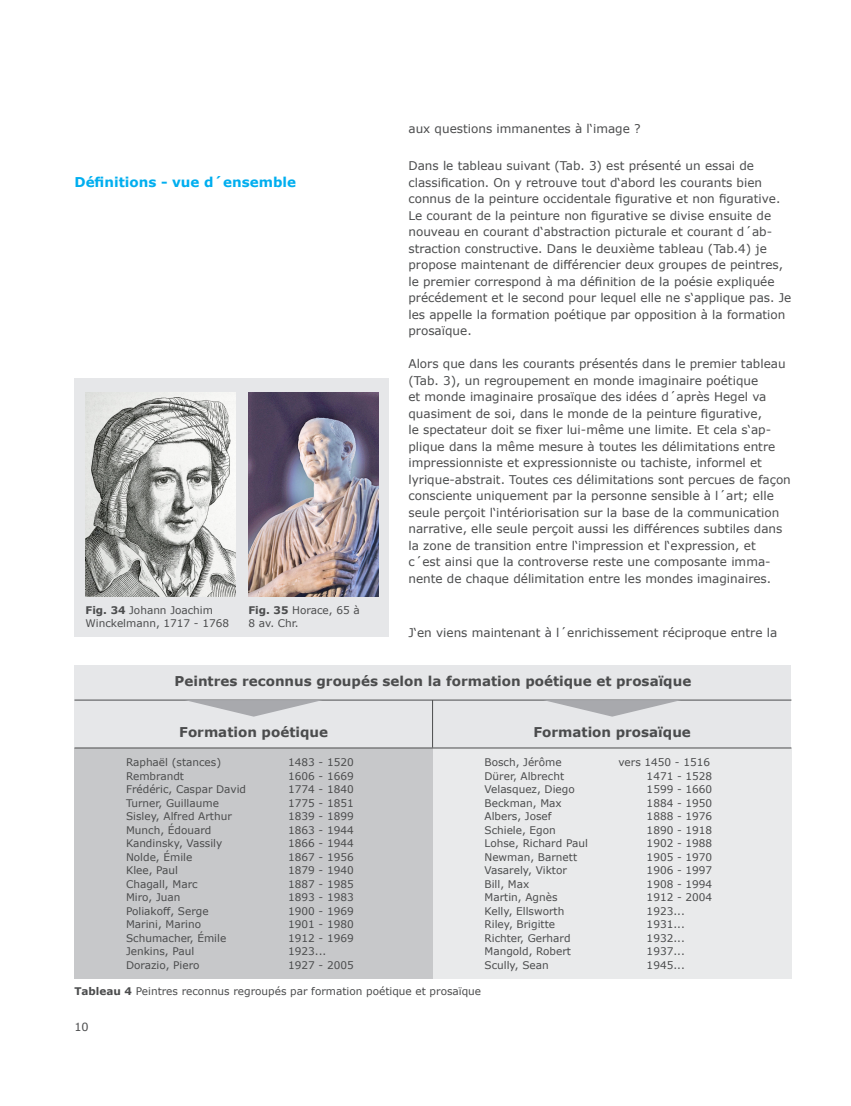
<style>
.page{position:relative;width:851px;height:1106px;background:#fff}
.page>*{position:absolute;margin:0;border:0;box-sizing:border-box;transform-origin:0 0}
.t1{font:700 13.5px "Verdana";color:#4b4c4d}
.t2{font:700 13.5px "Verdana";color:#00aeef}
.t3{font:12px/16.5px "Verdana";color:#4b4c4d}
.t4{font:11.25px "Verdana";color:#4b4c4d}
.t5{font:10.5px/12.6px "Verdana";color:#4b4c4d}
.s1{font-weight:700}
</style>
<div class="page">
<div style="left:74px;top:665px;width:717px;height:307px;background:#e6e7e9"></div>
<div style="left:74px;top:748px;width:359px;height:230px;background:#c7c8ca"></div>
<div style="left:433px;top:748px;width:358px;height:230px;background:#e9eaeb"></div>
<hr style="left:74px;top:699px;width:717px;height:1px;background:#4b4c4d">
<svg style="left:185px;top:700px;width:137px;height:16px"></svg>
<svg style="left:543px;top:700px;width:138px;height:16px"></svg>
<hr style="left:432px;top:700px;width:1px;height:47px;background:#4b4c4d">
<hr style="left:74px;top:747px;width:717px;height:1px;background:#4b4c4d">
<div style="left:74px;top:378px;width:315px;height:259px;background:#e6e7e9"></div>
<img style="left:248px;top:392px;width:130px;height:204px">
<img style="left:85px;top:392px;width:151px;height:204px">
<p class="t2" style="left:74px;top:172px;width:223px">Définitions - vue d´ensemble</p>
<p class="t5" style="left:85px;top:604px;width:145px"><span class="s1">Fig. 34</span> Johann Joachim<br>Winckelmann, 1717 - 1768</p>
<p class="t5" style="left:248px;top:604px;width:113px"><span class="s1">Fig. 35</span> Horace, 65 à<br>8 av. Chr.</p>
<p class="t3" style="left:408px;top:120px;width:234px">aux questions immanentes à l‘image ?</p>
<p class="t3" style="left:408px;top:157px;width:384px">Dans le tableau suivant (Tab. 3) est présenté un essai de classification. On y retrouve tout d‘abord les courants bien connus de la peinture occidentale figurative et non figurative.<br>Le courant de la peinture non figurative se divise ensuite de nouveau en courant d‘abstraction picturale et courant d´ab&shy;straction constructive. Dans le deuxième tableau (Tab.4) je propose maintenant de différencier deux groupes de peintres, le premier correspond à ma définition de la poésie expliquée précédement et le second pour lequel elle ne s‘applique pas. Je les appelle la formation poétique par opposition à la formation prosaïque.</p>
<p class="t3" style="left:408px;top:355px;width:384px">Alors que dans les courants présentés dans le premier tableau (Tab. 3), un regroupement en monde imaginaire poétique<br>et monde imaginaire prosaïque des idées d´après Hegel va quasiment de soi, dans le monde de la peinture figurative,<br>le spectateur doit se fixer lui-même une limite. Et cela s‘ap&shy;plique dans la même mesure à toutes les délimitations entre impressionniste et expressionniste ou tachiste, informel et lyrique-abstrait. Toutes ces délimitations sont percues de façon consciente uniquement par la personne sensible à l´art; elle seule perçoit l‘intériorisation sur la base de la communication narrative, elle seule perçoit aussi les différences subtiles dans la zone de transition entre l‘impression et l‘expression, et<br>c´est ainsi que la controverse reste une composante imma&shy;nente de chaque délimitation entre les mondes imaginaires.</p>
<p class="t3" style="left:408px;top:624px;width:370px">J‘en viens maintenant à l´enrichissement réciproque entre la</p>
<p class="t1" style="left:174px;top:671px;width:518px">Peintres reconnus groupés selon la formation poétique et prosaïque</p>
<p class="t1" style="left:179px;top:722px;width:150px">Formation poétique</p>
<p class="t5" style="left:126px;top:756px;width:97px">Raphaël (stances)</p>
<p class="t5" style="left:288px;top:756px;width:67px">1483 - 1520</p>
<p class="t5" style="left:126px;top:769px;width:59px">Rembrandt</p>
<p class="t5" style="left:288px;top:769px;width:67px">1606 - 1669</p>
<p class="t5" style="left:126px;top:783px;width:121px">Frédéric, Caspar David</p>
<p class="t5" style="left:288px;top:783px;width:67px">1774 - 1840</p>
<p class="t5" style="left:126px;top:796px;width:94px">Turner, Guillaume</p>
<p class="t5" style="left:288px;top:796px;width:67px">1775 - 1851</p>
<p class="t5" style="left:126px;top:810px;width:107px">Sisley, Alfred Arthur</p>
<p class="t5" style="left:288px;top:810px;width:67px">1839 - 1899</p>
<p class="t5" style="left:126px;top:823px;width:87px">Munch, Édouard</p>
<p class="t5" style="left:288px;top:823px;width:67px">1863 - 1944</p>
<p class="t5" style="left:126px;top:837px;width:98px">Kandinsky, Vassily</p>
<p class="t5" style="left:288px;top:837px;width:67px">1866 - 1944</p>
<p class="t5" style="left:126px;top:850px;width:68px">Nolde, Émile</p>
<p class="t5" style="left:288px;top:850px;width:67px">1867 - 1956</p>
<p class="t5" style="left:126px;top:864px;width:54px">Klee, Paul</p>
<p class="t5" style="left:288px;top:864px;width:67px">1879 - 1940</p>
<p class="t5" style="left:126px;top:877px;width:73px">Chagall, Marc</p>
<p class="t5" style="left:288px;top:877px;width:67px">1887 - 1985</p>
<p class="t5" style="left:126px;top:891px;width:56px">Miro, Juan</p>
<p class="t5" style="left:288px;top:891px;width:67px">1893 - 1983</p>
<p class="t5" style="left:126px;top:904px;width:84px">Poliakoff, Serge</p>
<p class="t5" style="left:288px;top:904px;width:67px">1900 - 1969</p>
<p class="t5" style="left:126px;top:918px;width:77px">Marini, Marino</p>
<p class="t5" style="left:288px;top:918px;width:67px">1901 - 1980</p>
<p class="t5" style="left:126px;top:931px;width:102px">Schumacher, Émile</p>
<p class="t5" style="left:288px;top:931px;width:67px">1912 - 1969</p>
<p class="t5" style="left:126px;top:945px;width:70px">Jenkins, Paul</p>
<p class="t5" style="left:288px;top:945px;width:40px">1923...</p>
<p class="t5" style="left:126px;top:958px;width:75px">Dorazio, Piero</p>
<p class="t5" style="left:288px;top:958px;width:67px">1927 - 2005</p>
<p class="t1" style="left:533px;top:722px;width:159px">Formation prosaïque</p>
<p class="t5" style="left:484px;top:756px;width:79px">Bosch, Jérôme</p>
<p class="t5" style="left:618px;top:756px;width:93px">vers 1450 - 1516</p>
<p class="t5" style="left:484px;top:769px;width:81px">Dürer, Albrecht</p>
<p class="t5" style="left:646px;top:769px;width:67px">1471 - 1528</p>
<p class="t5" style="left:484px;top:783px;width:92px">Velasquez, Diego</p>
<p class="t5" style="left:646px;top:783px;width:67px">1599 - 1660</p>
<p class="t5" style="left:484px;top:796px;width:79px">Beckman, Max</p>
<p class="t5" style="left:646px;top:796px;width:67px">1884 - 1950</p>
<p class="t5" style="left:484px;top:810px;width:68px">Albers, Josef</p>
<p class="t5" style="left:646px;top:810px;width:67px">1888 - 1976</p>
<p class="t5" style="left:484px;top:823px;width:73px">Schiele, Egon</p>
<p class="t5" style="left:646px;top:823px;width:67px">1890 - 1918</p>
<p class="t5" style="left:484px;top:837px;width:105px">Lohse, Richard Paul</p>
<p class="t5" style="left:646px;top:837px;width:67px">1902 - 1988</p>
<p class="t5" style="left:484px;top:850px;width:94px">Newman, Barnett</p>
<p class="t5" style="left:646px;top:850px;width:67px">1905 - 1970</p>
<p class="t5" style="left:484px;top:864px;width:84px">Vasarely, Viktor</p>
<p class="t5" style="left:646px;top:864px;width:67px">1906 - 1997</p>
<p class="t5" style="left:484px;top:877px;width:46px">Bill, Max</p>
<p class="t5" style="left:646px;top:877px;width:67px">1908 - 1994</p>
<p class="t5" style="left:484px;top:891px;width:74px">Martin, Agnès</p>
<p class="t5" style="left:646px;top:891px;width:67px">1912 - 2004</p>
<p class="t5" style="left:484px;top:904px;width:81px">Kelly, Ellsworth</p>
<p class="t5" style="left:646px;top:904px;width:40px">1923...</p>
<p class="t5" style="left:484px;top:918px;width:72px">Riley, Brigitte</p>
<p class="t5" style="left:646px;top:918px;width:40px">1931...</p>
<p class="t5" style="left:484px;top:931px;width:88px">Richter, Gerhard</p>
<p class="t5" style="left:646px;top:931px;width:40px">1932...</p>
<p class="t5" style="left:484px;top:945px;width:88px">Mangold, Robert</p>
<p class="t5" style="left:646px;top:945px;width:40px">1937...</p>
<p class="t5" style="left:484px;top:958px;width:66px">Scully, Sean</p>
<p class="t5" style="left:646px;top:958px;width:40px">1945...</p>
<p class="t5" style="left:74px;top:984px;width:408px"><span class="s1">Tableau 4</span> Peintres reconnus regroupés par formation poétique et prosaïque</p>
<p class="t4" style="left:74px;top:1018px;width:16px">10</p>
</div>
